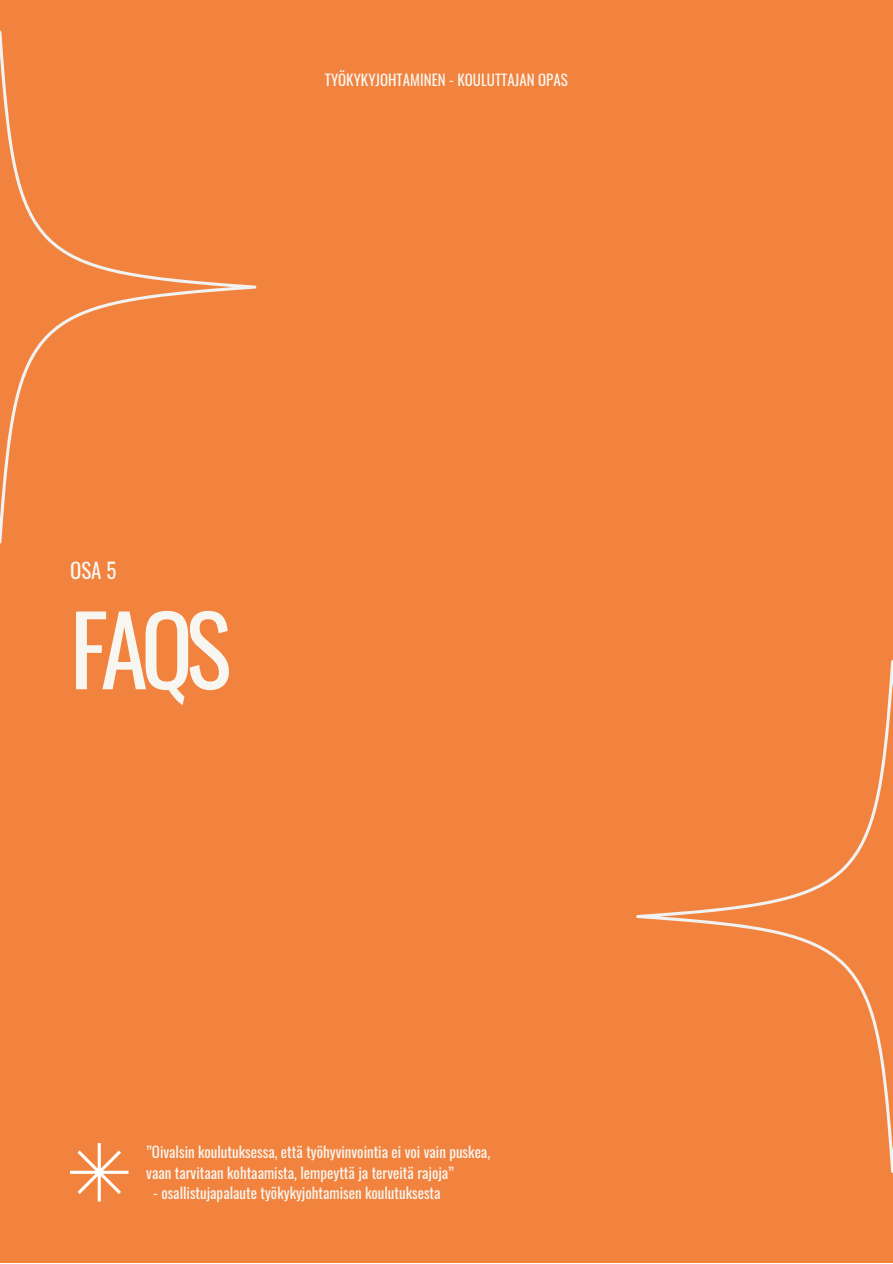
<style>
.page{position:relative;width:893px;height:1264px;background:#fff}
.page>*{position:absolute;margin:0;border:0;box-sizing:border-box;transform-origin:0 0}
.t1{font:95.85px "Oswald";color:#f8f6f1}
.t2{font:21px "Oswald";color:#f8f6f1}
.t3{font:15px/20.2px "Oswald";color:#f8f6f1}
</style>
<div class="page">
<div style="left:0;top:0;width:892px;height:1262px;background:#f1833e"></div>
<svg style="left:70px;top:1143px;width:58px;height:58px"></svg>
<svg style="left:0;top:31px;width:256px;height:512px"></svg>
<svg style="left:636px;top:660px;width:256px;height:512px"></svg>
<p class="t3" style="left:325px;top:69px;width:244px">TYÖKYKYJOHTAMINEN - KOULUTTAJAN OPAS</p>
<p class="t2" style="left:70px;top:554px;width:48px">OSA 5</p>
<p class="t1" style="left:70px;top:575px;width:163px">FAQS</p>
<p class="t3" style="left:146px;top:1141px;width:345px">”Oivalsin koulutuksessa, että työhyvinvointia ei voi vain puskea, vaan tarvitaan kohtaamista, lempeyttä ja terveitä rajoja”</p>
<p class="t3" style="left:153px;top:1181px;width:289px">- osallistujapalaute työkykyjohtamisen koulutuksesta</p>
</div>
